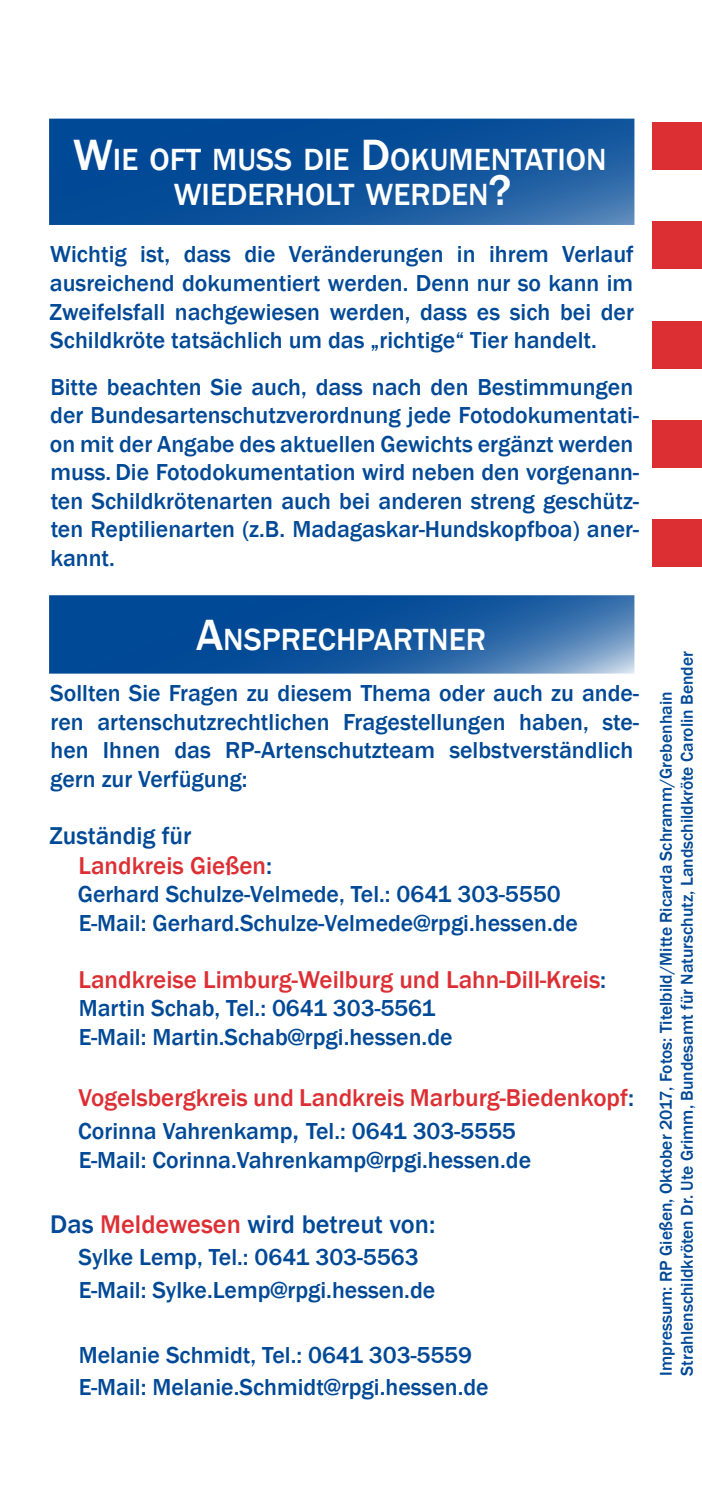
<style>
.page{position:relative;width:702px;height:1489px;background:#fff}
.page>*{position:absolute;margin:0;border:0;box-sizing:border-box;transform-origin:0 0}
.t1{font:500 31.5px/35px "Franklin Gothic";color:#fff;text-align:center}
.t2{font:500 26.25px "Franklin Gothic";color:#004996}
.t3{font:500 25px/30px "Franklin Gothic";color:#dc2f34}
.t4{font:500 23.75px/28.5px "Franklin Gothic";color:#004996}
.t5{font:500 17.5px "Franklin Gothic";color:#004996}
.s1{font-size:45px}
.s2{color:#004996}
.s3{font-size:27.5px}
.s4{color:#dc2f34}
</style>
<div class="page">
<div style="left:652px;top:122px;width:50px;height:47px;background:#dc2f34"></div>
<div style="left:652px;top:221px;width:50px;height:48px;background:#dc2f34"></div>
<div style="left:652px;top:321px;width:50px;height:47px;background:#dc2f34"></div>
<div style="left:652px;top:420px;width:50px;height:48px;background:#dc2f34"></div>
<div style="left:652px;top:519px;width:50px;height:47px;background:#dc2f34"></div>
<svg style="left:52px;top:598px;width:579px;height:72px;background:#185a9f"></svg>
<div style="left:49px;top:595px;width:585px;height:78px;border:2px solid #004996"></div>
<svg style="left:52px;top:122px;width:579px;height:100px;background:#0e529b"></svg>
<div style="left:49px;top:119px;width:585px;height:106px;border:2px solid #004996"></div>
<h1 class="t1" style="left:73px;top:142px;width:535px"><span class="s1">W</span>IE OFT MUSS DIE <span class="s1">D</span>OKUMENTATION<br>WIEDERHOLT WERDEN<span class="s1">?</span></h1>
<p class="t4" style="left:50px;top:240px;width:586px;text-align:justify">Wichtig ist, dass die Veränderungen in ihrem Verlauf ausreichend dokumentiert werden. Denn nur so kann im Zweifelsfall nachgewiesen werden, dass es sich bei der Schildkröte tatsächlich um das „richtige“ Tier handelt.</p>
<p class="t4" style="left:50px;top:372px;width:590px">Bitte beachten Sie auch, dass nach den Bestimmungen der Bundesartenschutzverordnung jede Fotodokumentati&shy;on mit der Angabe des aktuellen Gewichts ergänzt werden muss. Die Fotodokumentation wird neben den vorgenann&shy;ten Schildkrötenarten auch bei anderen streng geschütz&shy;ten Reptilienarten (z.B. Madagaskar-Hundskopfboa) aner&shy;kannt.</p>
<h1 class="t1" style="left:196px;top:622px;width:291px"><span class="s1">A</span>NSPRECHPARTNER</h1>
<p class="t4" style="left:50px;top:679px;width:590px">Sollten Sie Fragen zu diesem Thema oder auch zu ande&shy;ren artenschutzrechtlichen Fragestellungen haben, ste&shy;hen Ihnen das RP-Artenschutzteam selbstverständlich gern zur Verfügung:</p>
<p class="t3" style="left:79px;top:820px;width:195px;text-indent:-29px"><span class="s2">Zuständig für<br></span>Landkreis Gießen<span class="s2">:</span></p>
<p class="t4" style="left:78px;top:880px;width:501px">Gerhard Schulze-Velmede, Tel.: 0641 303-5550<br>E-Mail: Gerhard.Schulze-Velmede@rpgi.hessen.de</p>
<p class="t3" style="left:79px;top:964px;width:529px">Landkreise Limburg-Weilburg und Lahn-Dill-Kreis<span class="s2">:</span></p>
<p class="t4" style="left:79px;top:994px;width:375px">Martin Schab, Tel.: 0641 303-5561<br>E-Mail: Martin.Schab@rpgi.hessen.de</p>
<p class="t3" style="left:78px;top:1083px;width:557px">Vogelsbergkreis und Landkreis Marburg-Biedenkopf<span class="s2">:</span></p>
<p class="t4" style="left:78px;top:1117px;width:454px">Corinna Vahrenkamp<span class="s3">,</span> Tel.: 0641 303-5555<br>E-Mail: Corinna.Vahrenkamp@rpgi.hessen.de</p>
<p class="t2" style="left:50px;top:1207px;width:386px">Das <span class="s4">Meldewesen</span> wird betreut von:</p>
<p class="t4" style="left:79px;top:1241px;width:358px;line-height:32.5px">Sylke Lemp, Tel.: 0641 303-5563<br>E-Mail: Sylke.Lemp@rpgi.hessen.de</p>
<p class="t4" style="left:79px;top:1338px;width:411px;line-height:32.5px">Melanie Schmidt, Tel.: 0641 303-5559<br>E-Mail: Melanie.Schmidt@rpgi.hessen.de</p>
<p class="t5" style="left:676px;top:1375px;width:725px;rotate:-90deg">Strahlenschildkröten Dr. Ute Grimm, Bundesamt für Naturschutz, Landschildkröte Carolin Bender</p>
<p class="t5" style="left:655px;top:1375px;width:685px;rotate:-90deg">Impressum: RP Gießen, Oktober 2017, Fotos: Titelbild/Mitte Ricarda Schramm/Grebenhain</p>
</div>
